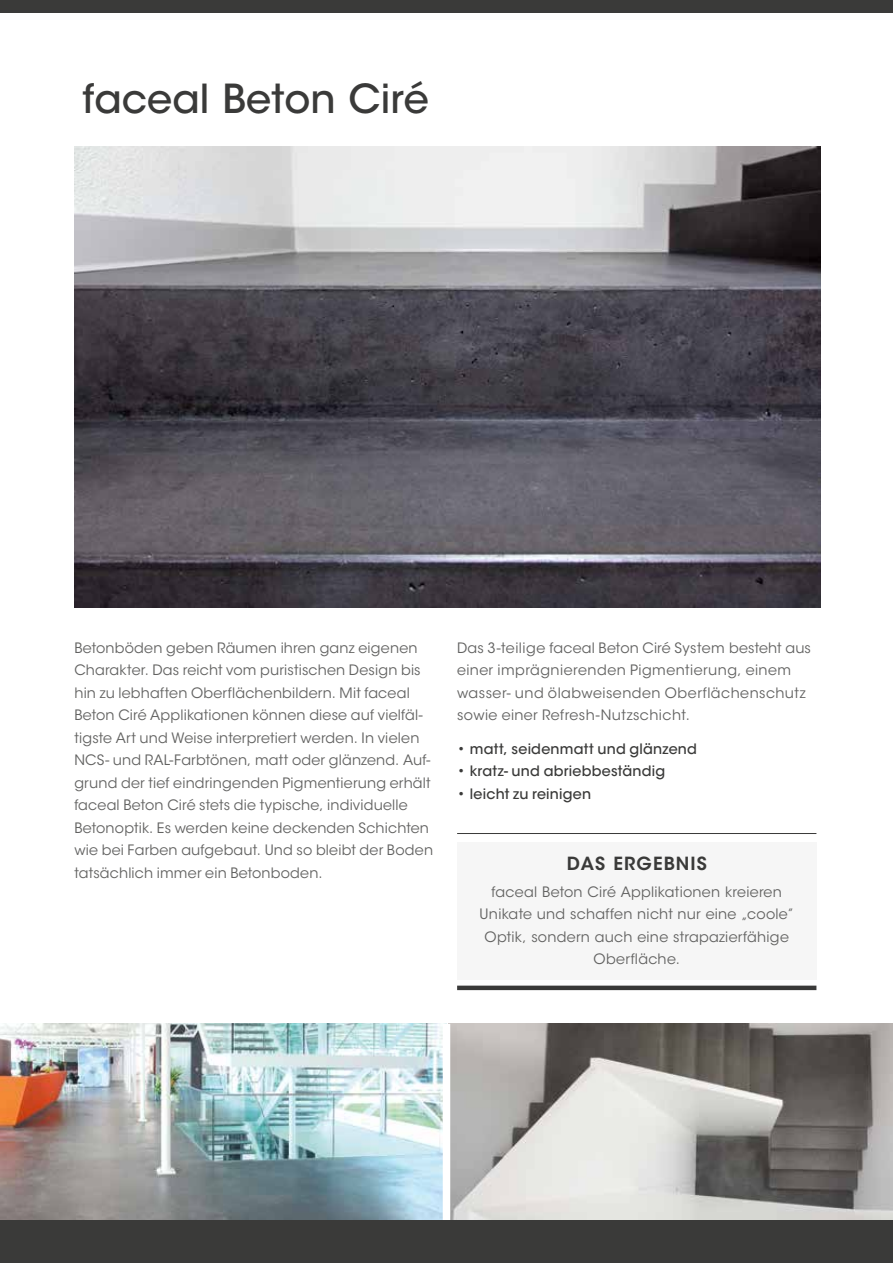
<style>
.page{position:relative;width:893px;height:1263px;background:#fff}
.page>*{position:absolute;margin:0;border:0;box-sizing:border-box;transform-origin:0 0}
.t1{font:500 39.75px "ITC Avant Garde Std";color:#3a3a39}
.t2{font:600 18px "ITC Avant Garde Std";letter-spacing:.06em;color:#3a3a39}
.t3{font:14.25px/22.5px "ITC Avant Garde Std";letter-spacing:.015em;color:#626261}
.t4{font:500 14.25px "ITC Avant Garde Std";letter-spacing:.015em;color:#3a3a39}
</style>
<div class="page">
<img style="left:74px;top:146px;width:746px;height:462px">
<img style="left:0;top:1024px;width:443px;height:196px">
<img style="left:450px;top:1024px;width:443px;height:196px">
<div style="left:457px;top:842px;width:359px;height:137px;background:#f6f6f6"></div>
<hr style="left:457px;top:833px;width:359px;height:1px;background:#3a3a39">
<hr style="left:457px;top:986px;width:359px;height:4px;background:#3a3a39">
<div style="left:0;top:1220px;width:893px;height:43px;background:#3a3a39"></div>
<div style="left:0;top:0;width:893px;height:13px;background:#3a3a39"></div>
<h1 class="t1" style="left:83px;top:73px;width:347px">faceal Beton Ciré</h1>
<p class="t3" style="left:74px;top:636px;width:360px">Betonböden geben Räumen ihren ganz eigenen Charakter. Das reicht vom puristischen Design bis hin zu lebhaften Oberflächenbildern. Mit faceal Beton Ciré Applikationen können diese auf vielfäl&shy;tigste Art und Weise interpretiert werden. In vielen NCS- und RAL-Farbtönen, matt oder glänzend. Auf&shy;grund der tief eindringenden Pigmentierung erhält faceal Beton Ciré stets die typische, individuelle Betonoptik. Es werden keine deckenden Schichten wie bei Farben aufgebaut. Und so bleibt der Boden tatsächlich immer ein Betonboden.</p>
<p class="t3" style="left:457px;top:636px;width:355px">Das 3-teilige faceal Beton Ciré System besteht aus einer imprägnierenden Pigmentierung, einem wasser- und ölabweisenden Oberflächenschutz sowie einer Refresh-Nutzschicht.</p>
<p class="t4" style="left:457px;top:740px;width:241px">• matt, seidenmatt und glänzend</p>
<p class="t4" style="left:457px;top:762px;width:210px">• kratz- und abriebbeständig</p>
<p class="t4" style="left:457px;top:785px;width:136px">• leicht zu reinigen</p>
<p class="t2" style="left:567px;top:852px;width:142px">DAS ERGEBNIS</p>
<p class="t3" style="left:480px;top:881px;width:316px;text-align:center">faceal Beton Ciré Applikationen kreieren Unikate und schaffen nicht nur eine „coole” Optik, sondern auch eine strapazierfähige Oberfläche.</p>
</div>
